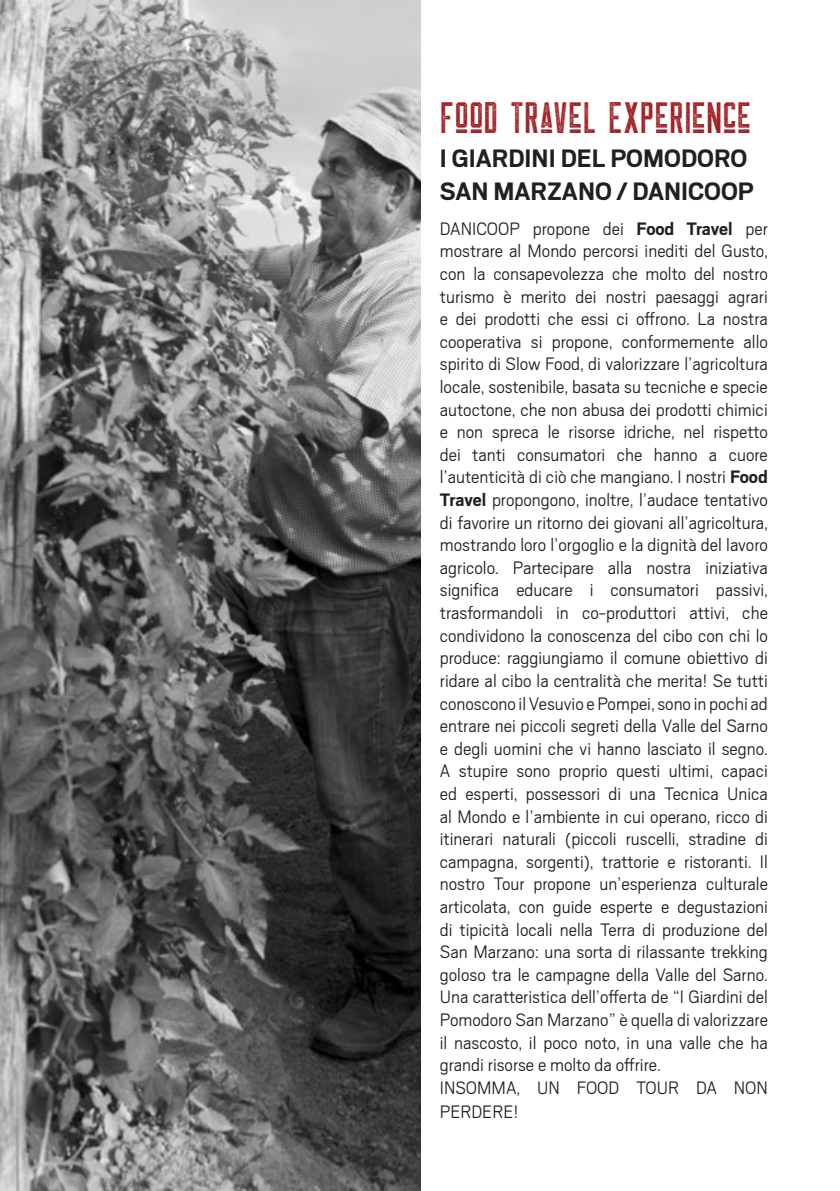
<style>
.page{position:relative;width:840px;height:1191px;background:#fff}
.page>*{position:absolute;margin:0;border:0;box-sizing:border-box;transform-origin:0 0}
.t1{font:44px "The Farmer Textured";color:#a11d21}
.t2{font:700 28px "Scout";color:#231f20}
.t3{font:300 20px/22.6px "Scout";color:#231f20;text-align:justify}
.s1{font-weight:700}
</style>
<div class="page">
<img style="left:0;top:0;width:420px;height:1191px">
<p class="t1" style="left:439px;top:100px;width:313px">FOOD TRAVEL EXPERIENCE</p>
<p class="t2" style="left:439px;top:140px;width:309px">I GIARDINI DEL POMODORO</p>
<p class="t2" style="left:439px;top:173px;width:315px">SAN MARZANO / DANICOOP</p>
<p class="t3" style="left:439px;top:216px;width:329px">DANICOOP propone dei <span class="s1">Food Travel</span> per mostrare al Mondo percorsi inediti del Gusto, con la consapevolezza che molto del nostro turismo è merito dei nostri paesaggi agrari e dei prodotti che essi ci offrono. La nostra cooperativa si propone, conformemente allo spirito di Slow Food, di valorizzare l’agricoltura locale, sostenibile, basata su tecniche e specie autoctone, che non abusa dei prodotti chimici e non spreca le risorse idriche, nel rispetto dei tanti consumatori che hanno a cuore l’autenticità di ciò che mangiano. I nostri <span class="s1">Food Travel</span> propongono, inoltre, l’audace tentativo di favorire un ritorno dei giovani all’agricoltura, mostrando loro l’orgoglio e la dignità del lavoro agricolo. Partecipare alla nostra iniziativa significa educare i consumatori passivi, trasformandoli in co-produttori attivi, che condividono la conoscenza del cibo con chi lo produce: raggiungiamo il comune obiettivo di ridare al cibo la centralità che merita! Se tutti conoscono il Vesuvio e Pompei, sono in pochi ad entrare nei piccoli segreti della Valle del Sarno e degli uomini che vi hanno lasciato il segno.<br>A stupire sono proprio questi ultimi, capaci ed esperti, possessori di una Tecnica Unica al Mondo e l’ambiente in cui operano, ricco di itinerari naturali (piccoli ruscelli, stradine di campagna, sorgenti), trattorie e ristoranti. Il nostro Tour propone un’esperienza culturale articolata, con guide esperte e degustazioni di tipicità locali nella Terra di produzione del San Marzano: una sorta di rilassante trekking goloso tra le campagne della Valle del Sarno.<br>Una caratteristica dell’offerta de “I Giardini del Pomodoro San Marzano” è quella di valorizzare il nascosto, il poco noto, in una valle che ha grandi risorse e molto da offrire.</p>
<p class="t3" style="left:439px;top:1074px;width:329px;line-height:24px">INSOMMA, UN FOOD TOUR DA NON<br>PERDERE!</p>
</div>
